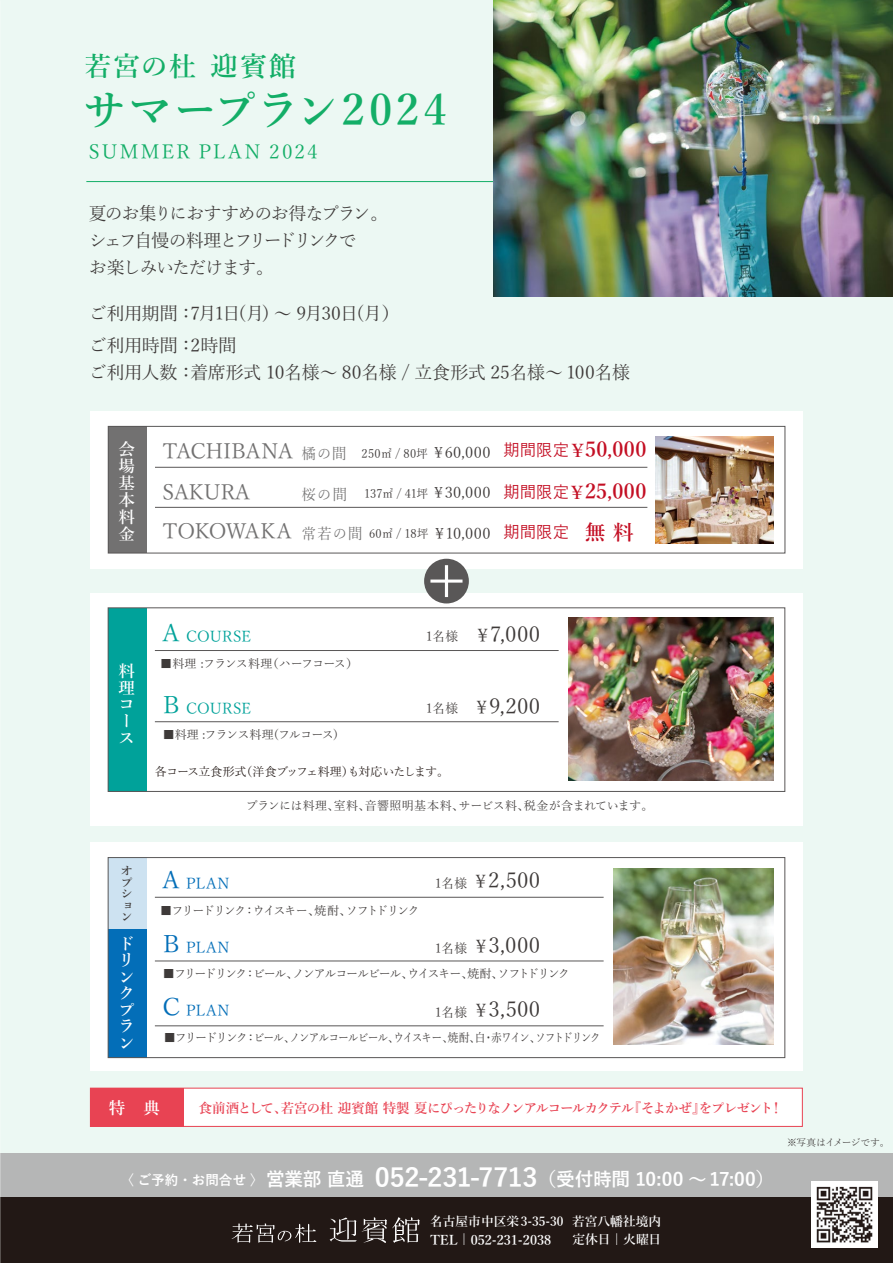
<style>
.page{position:relative;width:893px;height:1263px;background:#ecf8f3}
.page>*{position:absolute;margin:0;border:0;box-sizing:border-box;transform-origin:0 0}
.t1{font:600 43.5px "Yu Mincho";letter-spacing:.055em;color:#13ae67}
.t2{font:600 27px "Yu Mincho";letter-spacing:.065em;color:#13ae67}
.t3{font:21px "Yu Mincho";letter-spacing:.025em;color:#3e3a39}
.t4{font:600 21px "Yu Mincho";letter-spacing:.025em;color:#c30e23}
.t5{font:21px "Yu Mincho";color:#727171}
.t6{font:21px "Yu Mincho";letter-spacing:-.02em;color:#727171}
.t7{font:19.5px "Yu Mincho";letter-spacing:.11em;color:#13ae67}
.t8{font:700 18.6px "Yu Gothic";letter-spacing:-.015em;color:#fff}
.t9{font:18px/31.8px "Yu Mincho";letter-spacing:-.025em;color:#3e3a39}
.t10{font:18px/27px "Yu Mincho";letter-spacing:-.095em;color:#3e3a39}
.t11{font:600 16.5px/17px "Yu Mincho";color:#fff}
.t12{font:500 16.5px "Yu Gothic";letter-spacing:-.01em;color:#c30e23}
.t13{font:15px "Yu Mincho";letter-spacing:.035em;color:#036eb8}
.t14{font:15px "Yu Mincho";letter-spacing:.01em;color:#00a29a}
.t15{font:15px "Yu Mincho";letter-spacing:.075em;color:#727171;scale:.95 1}
.t16{font:15px "Yu Mincho";color:#3e3a39}
.t17{font:600 13.5px "Yu Mincho";letter-spacing:-.085em;color:#e84353}
.t18{font:600 13.5px "Yu Mincho";color:#fff}
.t19{font:600 12.75px "Yu Mincho";color:#fff}
.t20{font:12.75px "Yu Mincho";letter-spacing:-.005em;color:#3e3a39}
.t21{font:12px "Yu Mincho";letter-spacing:-.115em;color:#3e3a39}
.t22{font:12px "Yu Mincho";letter-spacing:-.09em;color:#3e3a39;scale:.95 1}
.t23{font:12px "Yu Mincho";letter-spacing:.005em;color:#3e3a39}
.t24{font:12px "Yu Mincho";letter-spacing:-.065em;color:#221815}
.t25{font:12px "Yu Mincho";letter-spacing:-.14em;color:#3e3a39}
.t26{font:12px "Yu Mincho";letter-spacing:-.065em;color:#3e3a39}
.t27{font:12px "Yu Mincho";letter-spacing:-.06em;color:#3e3a39}
.t28{font:600 12px/11.4px "Yu Mincho";color:#3e3a39;text-align:justify}
.t29{font:9.75px "Yu Mincho";letter-spacing:-.05em;color:#3e3a39}
.s1{font-size:18px}
.s2{font-size:15px}
.s3{font-size:24px}
.s4{font-size:13.5px}
.s5{font-size:26.1px}
.s6{font-size:12.75px}
</style>
<div class="page">
<div style="left:90px;top:593px;width:713px;height:233px;background:#fff"></div>
<div style="left:90px;top:842px;width:713px;height:229px;background:#fff"></div>
<div style="left:90px;top:411px;width:713px;height:157px;background:#fff"></div>
<hr style="left:86px;top:181px;width:417px;height:1px;background:#13ae67">
<img style="left:656px;top:436px;width:118px;height:108px">
<div style="left:108px;top:426px;width:39px;height:127px;background:#727171"></div>
<div style="left:108px;top:426px;width:677px;height:127px;border:1px solid #595757"></div>
<hr style="left:155px;top:467px;width:492px;height:1px;background:#595757">
<hr style="left:155px;top:507px;width:492px;height:1px;background:#595757">
<img style="left:493px;top:0;width:400px;height:296px">
<div style="left:108px;top:608px;width:39px;height:183px;background:#00a29a"></div>
<div style="left:108px;top:608px;width:677px;height:184px;border:1px solid #595757"></div>
<hr style="left:155px;top:650px;width:404px;height:1px;background:#595757">
<hr style="left:155px;top:721px;width:404px;height:1px;background:#595757">
<img style="left:568px;top:618px;width:205px;height:162px">
<div style="left:108px;top:857px;width:39px;height:201px;background:#036eb8"></div>
<div style="left:108px;top:857px;width:39px;height:72px;background:#cde2f1"></div>
<div style="left:108px;top:857px;width:677px;height:201px;border:1px solid #595757"></div>
<hr style="left:155px;top:897px;width:449px;height:1px;background:#595757">
<hr style="left:155px;top:961px;width:449px;height:1px;background:#595757">
<hr style="left:155px;top:1025px;width:449px;height:1px;background:#595757">
<img style="left:613px;top:868px;width:160px;height:176px">
<div style="left:424px;top:559px;width:45px;height:44px;background:#595757;border-radius:50%"></div>
<svg style="left:430px;top:565px;width:32px;height:32px"></svg>
<div style="left:90px;top:1088px;width:713px;height:39px;background:#fff;border:1px solid #e84353"></div>
<div style="left:90px;top:1088px;width:94px;height:38px;background:#e84353"></div>
<div style="left:0;top:1153px;width:893px;height:77px;background:#b5b6b6"></div>
<div style="left:0;top:1198px;width:893px;height:65px;background:#221815"></div>
<img style="left:812px;top:1181px;width:65px;height:66px">
<svg style="left:330px;top:1217px;width:90px;height:26px"></svg>
<svg style="left:232px;top:1223px;width:84px;height:20px"></svg>
<h2 class="t2" style="left:84px;top:51px;width:213px">若宮の杜 迎賓館</h2>
<h1 class="t1" style="left:83px;top:85px;width:365px">サマープラン2024</h1>
<h3 class="t7" style="left:89px;top:134px;width:230px">SUMMER PLAN 2024</h3>
<h3 class="t10" style="left:89px;top:198px;width:301px">夏のお集りにおすすめのお得なプラン。シェフ自慢の料理とフリードリンクで<br>お楽しみいただけます。</h3>
<h3 class="t9" style="left:89px;top:296px;width:313px">ご利用期間：7月1日(月) ～ 9月30日(月）ご利用時間：2時間</h3>
<h3 class="t9" style="left:89px;top:355px;width:543px">ご利用人数：着席形式 10名様～ 80名様 / 立食形式 25名様～ 100名様</h3>
<h3 class="t11" style="left:119px;top:441px;width:18px;text-align:justify">会場基本料金</h3>
<h3 class="t4" style="left:569px;top:438px;width:79px"><span class="s1">￥</span>50,000</h3>
<h3 class="t5" style="left:162px;top:432px;width:132px">TACHIBANA</h3>
<h3 class="t12" style="left:503px;top:435px;width:67px">期間限定</h3>
<p class="t22" style="left:362px;top:442px;width:137px">250㎡ / 80坪<span class="s2">￥60,000</span></p>
<p class="t15" style="left:302px;top:440px;width:49px">橘の間</p>
<h3 class="t4" style="left:568px;top:480px;width:80px"><span class="s1">￥</span>25,000</h3>
<h3 class="t5" style="left:162px;top:473px;width:89px">SAKURA</h3>
<h3 class="t12" style="left:503px;top:476px;width:67px">期間限定</h3>
<p class="t22" style="left:364px;top:482px;width:135px">137㎡ / 41坪<span class="s2">￥30,000</span></p>
<p class="t16" style="left:432px;top:519px;width:60px">￥10,000</p>
<p class="t15" style="left:302px;top:480px;width:49px">桜の間</p>
<h3 class="t6" style="left:162px;top:511px;width:131px">TOKOWAKA</h3>
<h3 class="t4" style="left:585px;top:520px;width:50px">無 料</h3>
<p class="t22" style="left:369px;top:522px;width:64px">60㎡ / 18坪</p>
<h3 class="t12" style="left:503px;top:517px;width:67px">期間限定</h3>
<p class="t15" style="left:302px;top:519px;width:65px">常若の間</p>
<h3 class="t11" style="left:119px;top:662px;width:18px">料理コース</h3>
<p class="t14" style="left:162px;top:623px;width:90px"><span class="s3">A</span> COURSE</p>
<h3 class="t3" style="left:474px;top:614px;width:68px"><span class="s1">￥</span>7,000</h3>
<p class="t20" style="left:426px;top:624px;width:34px">1名様</p>
<p class="t26" style="left:160px;top:652px;width:200px">■料理 :フランス料理（ハーフコース）</p>
<p class="t14" style="left:160px;top:695px;width:93px"><span class="s3">Ｂ</span>COURSE</p>
<h3 class="t3" style="left:473px;top:686px;width:69px"><span class="s1">￥</span>9,200</h3>
<p class="t20" style="left:426px;top:697px;width:34px">1名様</p>
<p class="t27" style="left:163px;top:723px;width:177px">■料理 :フランス料理(フルコース)</p>
<p class="t24" style="left:155px;top:761px;width:296px">各コース立食形式（洋食ブッフェ料理）も対応いたします。</p>
<p class="t23" style="left:246px;top:794px;width:409px">プランには料理、室料、音響照明基本料、サービス料、税金が含まれています。</p>
<p class="t28" style="left:121px;top:865px;width:13px">オプション</p>
<p class="t20" style="left:435px;top:872px;width:34px">1名様</p>
<p class="t20" style="left:435px;top:937px;width:34px">1名様</p>
<p class="t13" style="left:162px;top:870px;width:69px"><span class="s3">A</span> PLAN</p>
<h3 class="t3" style="left:472px;top:861px;width:70px"><span class="s1">￥</span>2,500</h3>
<p class="t25" style="left:160px;top:899px;width:261px">■フリードリンク：ウイスキー、焼酎、ソフトドリンク</p>
<p class="t13" style="left:160px;top:934px;width:71px"><span class="s3">Ｂ</span>PLAN</p>
<h3 class="t3" style="left:472px;top:926px;width:70px"><span class="s1">￥</span>3,000</h3>
<h3 class="t11" style="left:119px;top:936px;width:17px;line-height:16.5px">ドリンクプラン</h3>
<p class="t21" style="left:163px;top:962px;width:408px">■フリードリンク：ビール、ノンアルコールビール、ウイスキー、焼酎、ソフトドリンク</p>
<p class="t13" style="left:162px;top:997px;width:69px"><span class="s3">C</span> PLAN</p>
<h3 class="t3" style="left:472px;top:990px;width:70px"><span class="s1">￥</span>3,500</h3>
<p class="t20" style="left:435px;top:1001px;width:34px">1名様</p>
<p class="t21" style="left:164px;top:1027px;width:438px">■フリードリンク：ビール、ノンアルコールビール、ウイスキー、焼酎、白・赤ワイン、ソフトドリンク</p>
<h3 class="t11" style="left:109px;top:1100px;width:53px">特　典</h3>
<p class="t17" style="left:199px;top:1101px;width:586px">食前酒として、若宮の杜 迎賓館 特製 夏にぴったりなノンアルコールカクテル『そよかぜ』をプレゼント！</p>
<h3 class="t8" style="left:121px;top:1168px;width:655px"><span class="s4">〈 ご予約・お問合せ 〉</span>営業部 直通 <span class="s5">052-231-7713</span>（受付時間 10:00 ～ 17:00）</h3>
<p class="t19" style="left:430px;top:1214px;width:233px">名古屋市中区栄3-35-30 若宮八幡社境内</p>
<p class="t18" style="left:430px;top:1232px;width:233px">TEL <span class="s6">|</span> 052-231-2038<span class="s6">　 定休日 | 火曜日</span></p>
<p class="t29" style="left:787px;top:1133px;width:104px">※写真はイメージです。</p>
</div>
